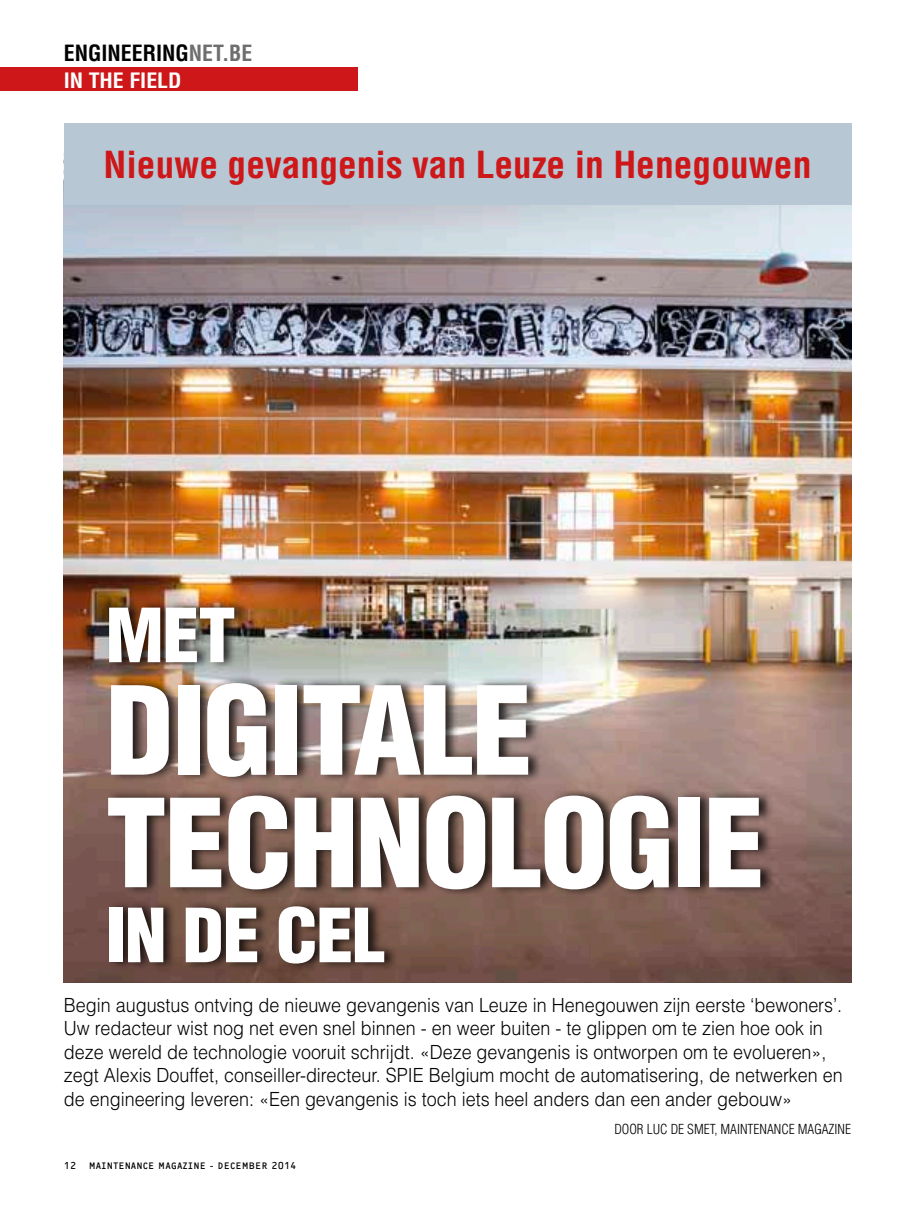
<style>
.page{position:relative;width:915px;height:1212px;background:#fff}
.page>*{position:absolute;margin:0;border:0;box-sizing:border-box;transform-origin:0 0}
.t1{font:900 condensed 119.25px/112.5px "Helvetica";color:#fff}
.t2{font:900 condensed 72.75px "Helvetica";color:#fff}
.t3{font:700 condensed 36.3px "Helvetica";color:#cd1719}
.t4{font:700 condensed 21.9px "Helvetica";color:#000}
.t5{font:700 condensed 20.7px "Helvetica";color:#fff;scale:1.05 1}
.t6{font:300 19.5px/23.4px "Helvetica";color:#000;scale:.92 1}
.t7{font:300 condensed 13.5px "Helvetica";color:#000}
.t8{font:9.75px "OCRF";color:#000}
.s1{color:#6e6e6e}
</style>
<div class="page">
<div style="left:0;top:67px;width:357px;height:24px;background:#cd1719"></div>
<img style="left:64px;top:205px;width:786px;height:777px">
<div style="left:106px;top:599px;width:668px;height:372px;background:#000;opacity:.75"></div>
<div style="left:64px;top:123px;width:786px;height:82px;background:#b8c7d4"></div>
<p class="t4" style="left:64px;top:40px;width:190px">ENGINEERING<span class="s1">NET.BE</span></p>
<p class="t5" style="left:64px;top:67px;width:111px">IN THE FIELD</p>
<h3 class="t3" style="left:103px;top:143px;width:709px">Nieuwe gevangenis van Leuze in Henegouwen</h3>
<h2 class="t2" style="left:105px;top:590px;width:43px">MET</h2>
<h1 class="t1" style="left:105px;top:673px;width:61px">DIGITALE<br>TECHNOLOGIE</h1>
<h2 class="t2" style="left:105px;top:890px;width:207px">INDECEL</h2>
<p class="t6" style="left:64px;top:993px;width:848px">Begin augustus ontving de nieuwe gevangenis van Leuze in Henegouwen zijn eerste ‘bewoners’.<br>Uw redacteur wist nog net even snel binnen - en weer buiten - te glippen om te zien hoe ook in deze wereld de technologie vooruit schrijdt. «Deze gevangenis is ontworpen om te evolueren», zegt Alexis Douffet, conseiller-directeur. SPIE Belgium mocht de automatisering, de netwerken en de engineering leveren: «Een gevangenis is toch iets heel anders dan een ander gebouw»</p>
<p class="t7" style="left:614px;top:1121px;width:238px">DOOR LUC DE SMET, MAINTENANCE MAGAZINE</p>
<p class="t8" style="left:64px;top:1160px;width:14px">12</p>
<p class="t8" style="left:89px;top:1160px;width:106px">MAINTENANCE MAGAZINE</p>
<p class="t8" style="left:210px;top:1160px;width:88px">- DECEMBER 2014</p>
</div>
